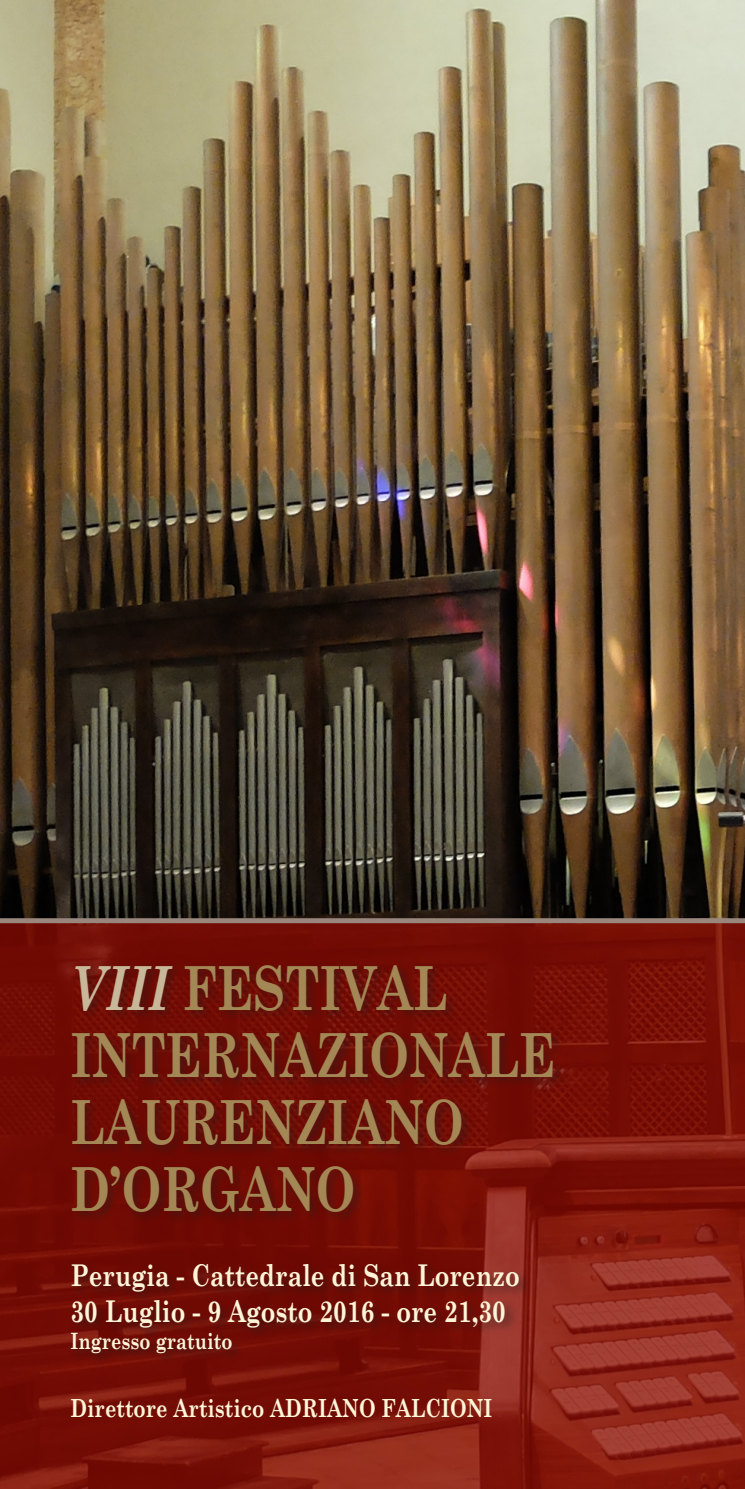
<style>
.page{position:relative;width:745px;height:1489px;background:#fff}
.page>*{position:absolute;margin:0;border:0;box-sizing:border-box;transform-origin:0 0}
.t1{font:700 61px "Century Schoolbook";color:#a38856;scale:.78 1}
.t2{font:700 30px "Century Schoolbook";color:#fef5d9;scale:.8 1}
.t3{font:700 25px "Century Schoolbook";color:#fef5d9;scale:.8 1}
.t4{font:700 22.5px "Century Schoolbook";color:#fef5d9;scale:.8 1}
.s1{font-style:italic;color:#c8b798}
</style>
<div class="page">
<img style="left:0;top:0;width:744px;height:918px">
<svg style="left:0;top:923px;width:744px;height:565px;background:#7d160d"></svg>
<div style="left:70px;top:961px;width:494px;height:262px;background:#231f20;opacity:.44"></div>
<div style="left:0;top:918px;width:744px;height:5px;background:#99877d"></div>
<div style="left:70px;top:1262px;width:460px;height:103px;background:#231f20;opacity:.52"></div>
<p class="t1" style="left:70px;top:950px;width:484px"><span class="s1">VIII</span> FESTIVAL</p>
<p class="t1" style="left:70px;top:1017px;width:623px">INTERNAZIONALE</p>
<p class="t1" style="left:70px;top:1084px;width:505px">LAURENZIANO</p>
<p class="t1" style="left:70px;top:1151px;width:366px">D’ORGANO</p>
<p class="t2" style="left:70px;top:1256px;width:562px">Perugia - Cattedrale di San Lorenzo</p>
<p class="t2" style="left:70px;top:1292px;width:545px">30 Luglio - 9 Agosto 2016 - ore 21,30</p>
<p class="t4" style="left:70px;top:1327px;width:204px">Ingresso gratuito</p>
<p class="t3" style="left:70px;top:1392px;width:528px">Direttore Artistico ADRIANO FALCIONI</p>
</div>
